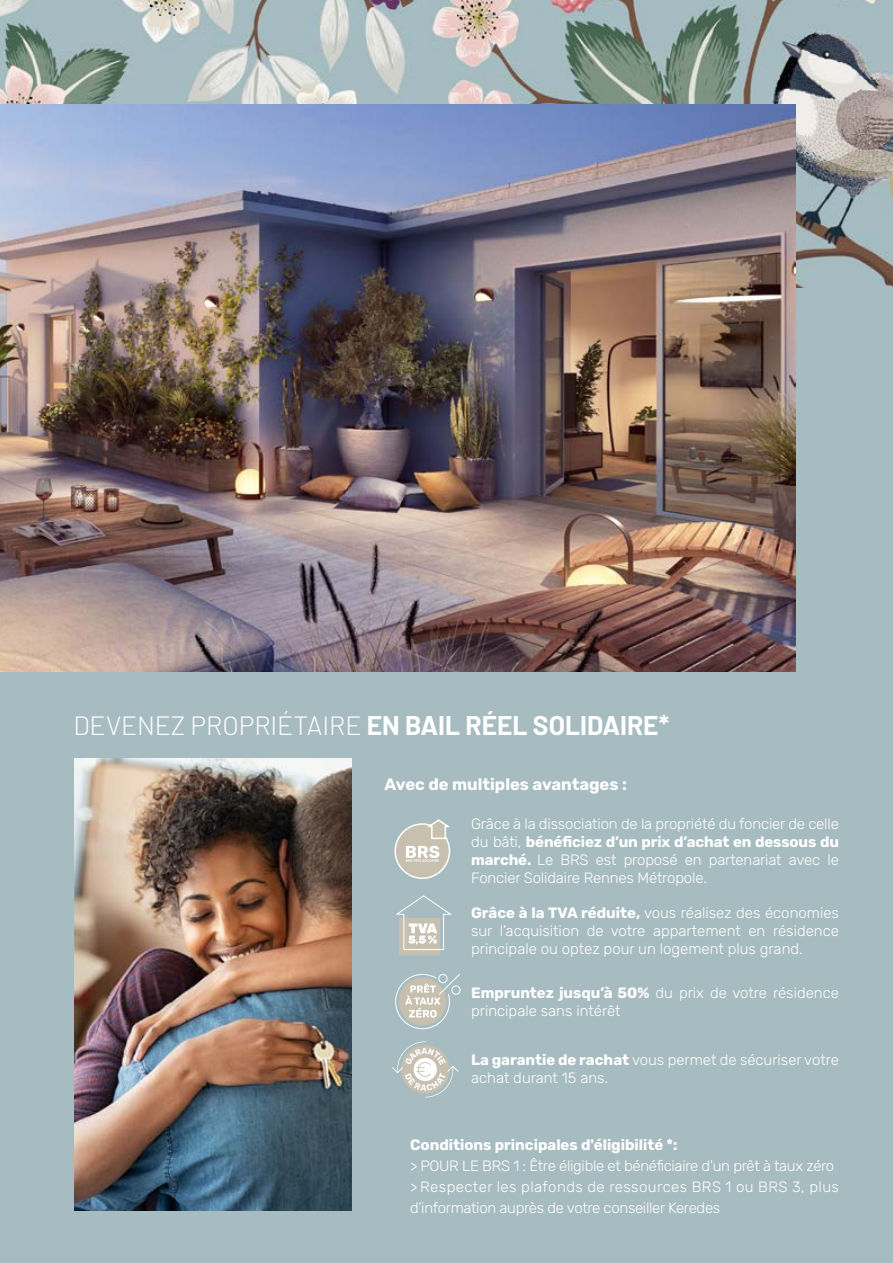
<style>
.page{position:relative;width:893px;height:1263px;background:#fff}
.page>*{position:absolute;margin:0;border:0;box-sizing:border-box;transform-origin:0 0}
.t1{font:700 26.4px "Barlow";color:#fff}
.t2{font:700 16.5px "Rubik";color:#fff}
.t3{font:300 15px/18px "Rubik";letter-spacing:-.005em;color:#fff}
.t4{font:700 15px "Rubik";color:#fff}
.s1{font-weight:300}
.s2{font-weight:700}
</style>
<div class="page">
<div style="left:0;top:120px;width:893px;height:1143px;background:#a7bcc1"></div>
<img style="left:74px;top:759px;width:277px;height:452px">
<div style="left:399px;top:918px;width:41px;height:37px;background:#c8c0af"></div>
<svg style="left:396px;top:895px;width:55px;height:55px"></svg>
<svg style="left:392px;top:1041px;width:66px;height:56px"></svg>
<div style="left:395px;top:824px;width:54px;height:54px;background:#c8c0af;border-radius:50%"></div>
<div style="left:394px;top:823px;width:56px;height:56px;border:2px solid #fff;border-radius:50%"></div>
<svg style="left:425px;top:819px;width:25px;height:21px"></svg>
<svg style="left:406px;top:846px;width:33px;height:16px"></svg>
<svg style="left:395px;top:974px;width:66px;height:55px"></svg>
<img style="left:0;top:0;width:893px;height:287px">
<img style="left:0;top:104px;width:795px;height:567px">
<h1 class="t1" style="left:73px;top:705px;width:597px"><span class="s1">DEVENEZ PROPRIÉTAIRE</span> EN BAIL RÉEL SOLIDAIRE*</h1>
<p class="t2" style="left:385px;top:774px;width:244px">Avec de multiples avantages :</p>
<p class="t3" style="left:471px;top:815px;width:369px;text-align:justify">Grâce à la dissociation de la propriété du foncier de celle du bâti, <span class="s2">bénéficiez d’un prix d’achat en dessous du marché.</span> Le BRS est proposé en partenariat avec le Foncier Solidaire Rennes Métropole.</p>
<p class="t3" style="left:471px;top:904px;width:369px;text-align:justify"><span class="s2">Grâce à la TVA réduite,</span> vous réalisez des économies sur l’acquisition de votre appartement en résidence principale ou optez pour un logement plus grand.</p>
<p class="t3" style="left:471px;top:984px;width:369px"><span class="s2">Empruntez jusqu’à 50%</span> du prix de votre résidence principale sans intérêt</p>
<p class="t3" style="left:471px;top:1051px;width:369px"><span class="s2">La garantie de rachat</span> vous permet de sécuriser votre achat durant 15 ans.</p>
<p class="t4" style="left:410px;top:1136px;width:269px">Conditions principales d'éligibilité *:</p>
<p class="t3" style="left:410px;top:1155px;width:430px;line-height:21px">&gt; POUR LE BRS 1 : Être éligible et bénéficiaire d'un prêt à taux zéro &gt; Respecter les plafonds de ressources BRS 1 ou BRS 3, plus d’information auprès de votre conseiller Keredes</p>
</div>
